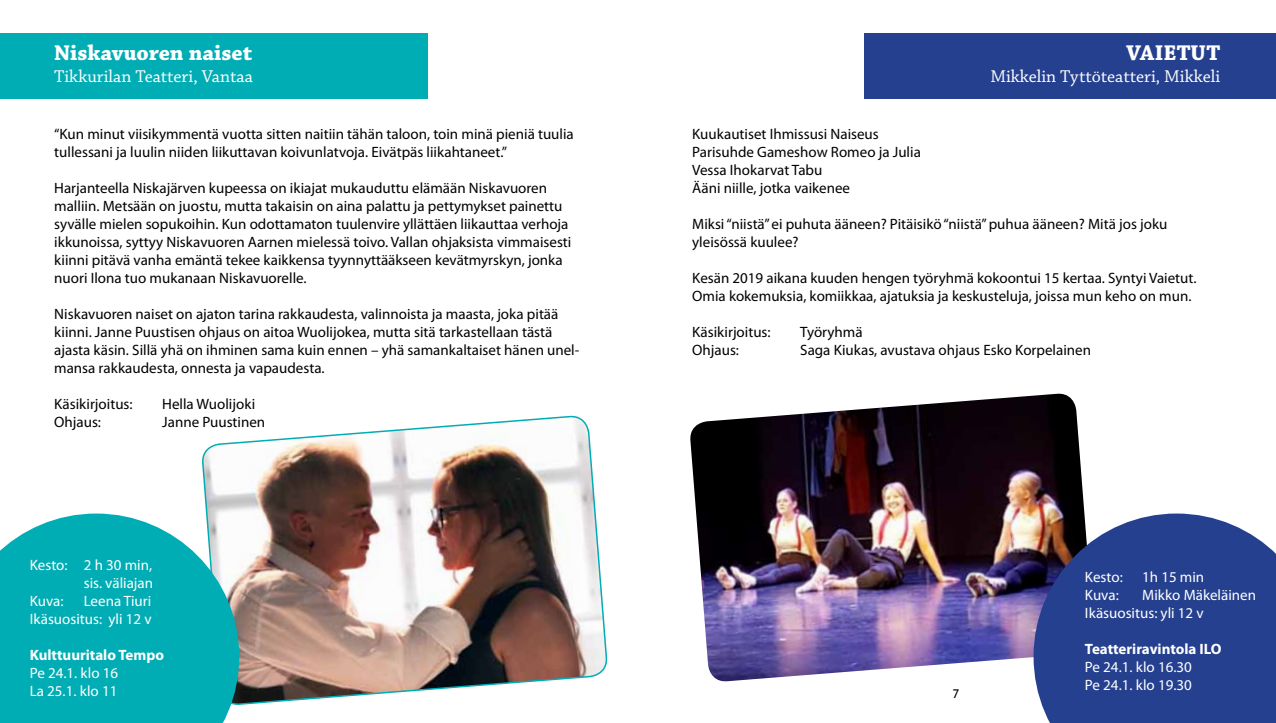
<style>
.page{position:relative;width:1276px;height:723px;background:#fff}
.page>*{position:absolute;margin:0;border:0;box-sizing:border-box;transform-origin:0 0}
.t1{font:700 22.5px "Chaparral Pro";color:#fff}
.t2{font:18px "Chaparral Pro";color:#fff}
.t3{font:15px/18px "Myriad Pro";color:#000}
.t4{font:15px/18px "Myriad Pro";color:#fff}
.t5{font:700 15px "Myriad Pro";color:#fff}
.t6{font:12px "Trebuchet MS";color:#000}
</style>
<div class="page">
<img style="left:202px;top:415px;width:406px;height:290px">
<div style="left:0;top:33px;width:427px;height:66px;background:#00adb4"></div>
<svg style="left:0;top:513px;width:239px;height:210px;background:#1cb4ba"></svg>
<img style="left:690px;top:394px;width:395px;height:288px">
<div style="left:865px;top:33px;width:411px;height:66px;background:#25408f"></div>
<svg style="left:1033px;top:513px;width:243px;height:210px;background:#34498f"></svg>
<h1 class="t1" style="left:54px;top:40px;width:200px">Niskavuoren naiset</h1>
<p class="t2" style="left:54px;top:66px;width:200px">Tikkurilan Teatteri, Vantaa</p>
<p class="t3" style="left:54px;top:125px;width:521px">“Kun minut viisikymmentä vuotta sitten naitiin tähän taloon, toin minä pieniä tuulia tullessani ja luulin niiden liikuttavan koivunlatvoja. Eivätpäs liikahtaneet.”</p>
<p class="t3" style="left:54px;top:179px;width:519px">Harjanteella Niskajärven kupeessa on ikiajat mukauduttu elämään Niskavuoren malliin. Metsään on juostu, mutta takaisin on aina palattu ja pettymykset painettu syvälle mielen sopukoihin. Kun odottamaton tuulenvire yllättäen liikauttaa verhoja ikkunoissa, syttyy Niskavuoren Aarnen mielessä toivo. Vallan ohjaksista vimmaisesti kiinni pitävä vanha emäntä tekee kaikkensa tyynnyttääkseen kevätmyrskyn, jonka nuori Ilona tuo mukanaan Niskavuorelle.</p>
<p class="t3" style="left:54px;top:305px;width:527px">Niskavuoren naiset on ajaton tarina rakkaudesta, valinnoista ja maasta, joka pitää kiinni. Janne Puustisen ohjaus on aitoa Wuolijokea, mutta sitä tarkastellaan tästä ajasta käsin. Sillä yhä on ihminen sama kuin ennen – yhä samankaltaiset hänen unel&shy;mansa rakkaudesta, onnesta ja vapaudesta.</p>
<p class="t3" style="left:54px;top:395px;width:80px">Käsikirjoitus:</p>
<p class="t3" style="left:162px;top:395px;width:94px">Hella Wuolijoki</p>
<p class="t3" style="left:54px;top:413px;width:48px">Ohjaus:</p>
<p class="t3" style="left:162px;top:413px;width:104px">Janne Puustinen</p>
<p class="t4" style="left:30px;top:556px;width:124px">Kesto: 2 h 30 min,</p>
<p class="t4" style="left:84px;top:574px;width:71px">sis. väliajan</p>
<p class="t4" style="left:30px;top:592px;width:35px">Kuva:</p>
<p class="t4" style="left:30px;top:592px;width:123px;text-align:right">Leena Tiuri<br>Ikäsuositus: yli 12 v</p>
<p class="t5" style="left:30px;top:645px;width:136px">Kulttuuritalo Tempo</p>
<p class="t4" style="left:30px;top:664px;width:90px">Pe 24.1. klo 16<br>La 25.1. klo 11</p>
<h1 class="t1" style="left:1126px;top:40px;width:95px">VAIETUT</h1>
<p class="t2" style="left:990px;top:66px;width:231px">Mikkelin Tyttöteatteri, Mikkeli</p>
<p class="t3" style="left:692px;top:125px;width:230px">Kuukautiset Ihmissusi Naiseus<br>Parisuhde Gameshow Romeo ja Julia<br>Vessa Ihokarvat Tabu<br>Ääni niille, jotka vaikenee</p>
<p class="t3" style="left:692px;top:215px;width:477px">Miksi “niistä” ei puhuta ääneen? Pitäisikö “niistä” puhua ääneen? Mitä jos joku yleisössä kuulee?</p>
<p class="t3" style="left:692px;top:269px;width:506px">Kesän 2019 aikana kuuden hengen työryhmä kokoontui 15 kertaa. Syntyi Vaietut.<br>Omia kokemuksia, komiikkaa, ajatuksia ja keskusteluja, joissa mun keho on mun.</p>
<p class="t3" style="left:692px;top:323px;width:80px">Käsikirjoitus:</p>
<p class="t3" style="left:800px;top:323px;width:64px">Työryhmä</p>
<p class="t3" style="left:692px;top:341px;width:48px">Ohjaus:</p>
<p class="t3" style="left:800px;top:341px;width:292px">Saga Kiukas, avustava ohjaus Esko Korpelainen</p>
<p class="t6" style="left:952px;top:686px;width:8px">7</p>
<p class="t4" style="left:1085px;top:567px;width:39px">Kesto:</p>
<p class="t4" style="left:1142px;top:567px;width:64px">1h 15 min</p>
<p class="t4" style="left:1085px;top:585px;width:35px">Kuva:</p>
<p class="t4" style="left:1085px;top:585px;width:173px;text-indent:57px">Mikko Mäkeläinen<br>Ikäsuositus: yli 12 v</p>
<p class="t5" style="left:1085px;top:639px;width:138px">Teatteriravintola ILO</p>
<p class="t4" style="left:1085px;top:657px;width:108px">Pe 24.1. klo 16.30<br>Pe 24.1. klo 19.30</p>
</div>
